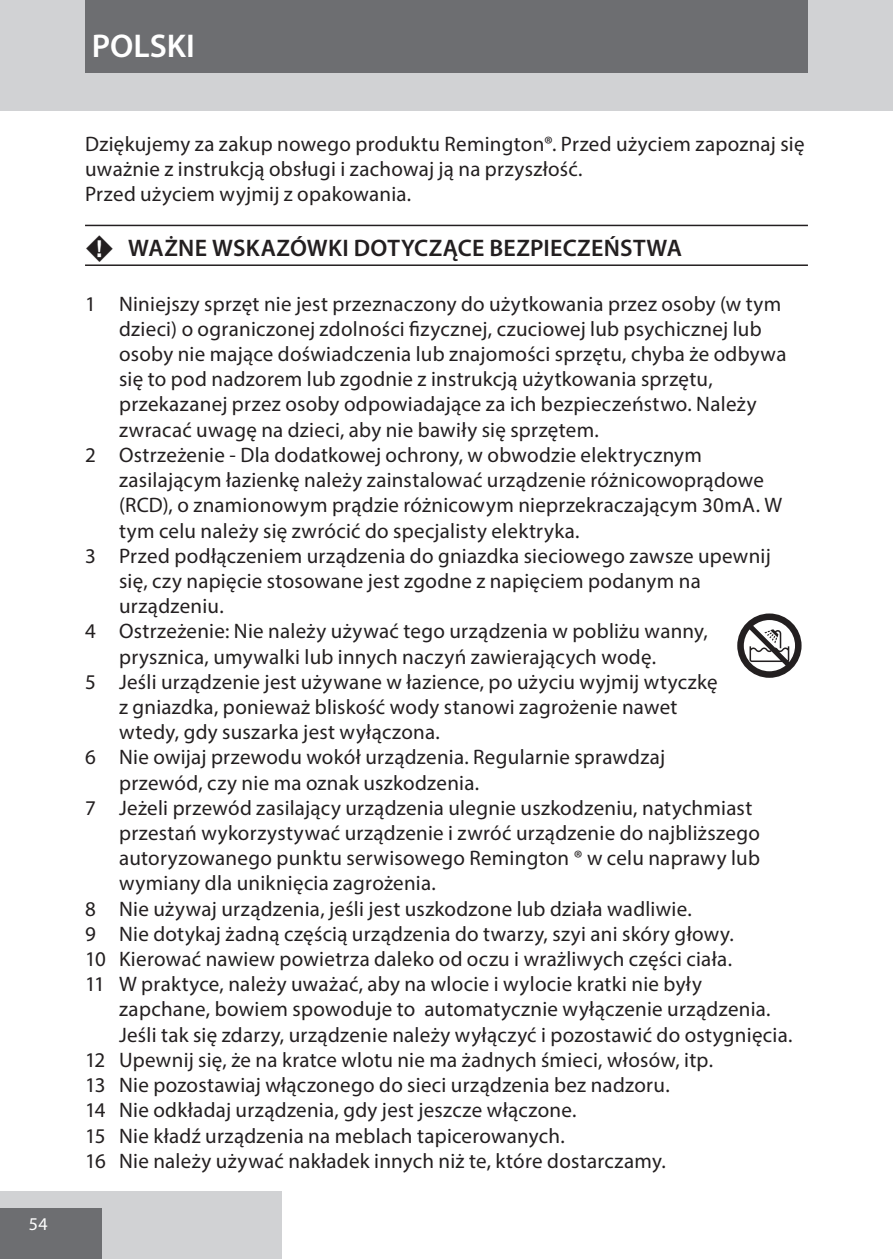
<style>
.page{position:relative;width:893px;height:1259px;background:#fff}
.page>*{position:absolute;margin:0;border:0;box-sizing:border-box;transform-origin:0 0}
.t1{font:600 33px "Myriad Pro";color:#fff}
.t2{font:600 24px "Myriad Pro";letter-spacing:.01em;color:#231f20}
.t3{font:21px/25.2px "Myriad Pro";letter-spacing:.015em;color:#231f20}
.t4{font:18px "Myriad Pro";color:#fff}
.s1{font-family:"Myriad Points";font-weight:400}
</style>
<div class="page">
<div style="left:0;top:0;width:893px;height:111px;background:#d1d2d4"></div>
<div style="left:0;top:1191px;width:282px;height:68px;background:#d1d2d4"></div>
<div style="left:0;top:1208px;width:102px;height:51px;background:#6d6e71"></div>
<div style="left:85px;top:0;width:723px;height:73px;background:#6d6e71"></div>
<hr style="left:85px;top:225px;width:723px;height:1px;background:#231f20">
<hr style="left:85px;top:264px;width:723px;height:2px;background:#231f20">
<svg style="left:737px;top:613px;width:64px;height:65px"></svg>
<p class="t4" style="left:29px;top:1215px;width:20px">54</p>
<h1 class="t1" style="left:92px;top:27px;width:104px">POLSKI</h1>
<p class="t3" style="left:85px;top:131px;width:721px">Dziękujemy za zakup nowego produktu Remington®. Przed użyciem zapoznaj się uważnie z instrukcją obsługi i zachowaj ją na przyszłość.<br>Przed użyciem wyjmij z opakowania.</p>
<p class="t2" style="left:85px;top:235px;width:599px"><span class="s1">F</span> WAŻNE WSKAZÓWKI DOTYCZĄCE BEZPIECZEŃSTWA</p>
<p class="t3" style="left:85px;top:291px;width:698px">1 Niniejszy sprzęt nie jest przeznaczony do użytkowania przez osoby (w tym</p>
<p class="t3" style="left:119px;top:316px;width:644px">dzieci) o ograniczonej zdolności fizycznej, czuciowej lub psychicznej lub</p>
<p class="t3" style="left:119px;top:341px;width:669px">osoby nie mające doświadczenia lub znajomości sprzętu, chyba że odbywa</p>
<p class="t3" style="left:119px;top:366px;width:595px">się to pod nadzorem lub zgodnie z instrukcją użytkowania sprzętu,</p>
<p class="t3" style="left:119px;top:391px;width:639px">przekazanej przez osoby odpowiadające za ich bezpieczeństwo. Należy</p>
<p class="t3" style="left:119px;top:417px;width:481px">zwracać uwagę na dzieci, aby nie bawiły się sprzętem.</p>
<p class="t3" style="left:85px;top:442px;width:619px">2 Ostrzeżenie - Dla dodatkowej ochrony, w obwodzie elektrycznym</p>
<p class="t3" style="left:119px;top:467px;width:646px">zasilającym łazienkę należy zainstalować urządzenie różnicowoprądowe</p>
<p class="t3" style="left:119px;top:492px;width:665px">(RCD), o znamionowym prądzie różnicowym nieprzekraczającym 30mA. W</p>
<p class="t3" style="left:119px;top:517px;width:462px">tym celu należy się zwrócić do specjalisty elektryka.</p>
<p class="t3" style="left:85px;top:543px;width:687px">3 Przed podłączeniem urządzenia do gniazdka sieciowego zawsze upewnij</p>
<p class="t3" style="left:119px;top:568px;width:583px">się, czy napięcie stosowane jest zgodne z napięciem podanym na</p>
<p class="t3" style="left:119px;top:593px;width:106px">urządzeniu.</p>
<p class="t3" style="left:85px;top:619px;width:624px">4 Ostrzeżenie: Nie należy używać tego urządzenia w pobliżu wanny,</p>
<p class="t3" style="left:119px;top:643px;width:538px">prysznica, umywalki lub innych naczyń zawierających wodę.</p>
<p class="t3" style="left:85px;top:669px;width:634px">5 Jeśli urządzenie jest używane w łazience, po użyciu wyjmij wtyczkę</p>
<p class="t3" style="left:119px;top:694px;width:560px">z gniazdka, ponieważ bliskość wody stanowi zagrożenie nawet</p>
<p class="t3" style="left:119px;top:719px;width:322px">wtedy, gdy suszarka jest wyłączona.</p>
<p class="t3" style="left:85px;top:744px;width:582px">6 Nie owijaj przewodu wokół urządzenia. Regularnie sprawdzaj</p>
<p class="t3" style="left:119px;top:770px;width:362px">przewód, czy nie ma oznak uszkodzenia.</p>
<p class="t3" style="left:85px;top:795px;width:669px">7 Jeżeli przewód zasilający urządzenia ulegnie uszkodzeniu, natychmiast</p>
<p class="t3" style="left:119px;top:820px;width:642px">przestań wykorzystywać urządzenie i zwróć urządzenie do najbliższego</p>
<p class="t3" style="left:119px;top:846px;width:642px">autoryzowanego punktu serwisowego Remington ® w celu naprawy lub</p>
<p class="t3" style="left:119px;top:870px;width:318px">wymiany dla uniknięcia zagrożenia.</p>
<p class="t3" style="left:85px;top:895px;width:608px">8 Nie używaj urządzenia, jeśli jest uszkodzone lub działa wadliwie.</p>
<p class="t3" style="left:85px;top:921px;width:650px">9 Nie dotykaj żadną częścią urządzenia do twarzy, szyi ani skóry głowy.</p>
<p class="t3" style="left:85px;top:946px;width:648px">10 Kierować nawiew powietrza daleko od oczu i wrażliwych części ciała.</p>
<p class="t3" style="left:85px;top:971px;width:618px">11 W praktyce, należy uważać, aby na wlocie i wylocie kratki nie były</p>
<p class="t3" style="left:119px;top:996px;width:653px">zapchane, bowiem spowoduje to automatycznie wyłączenie urządzenia.</p>
<p class="t3" style="left:119px;top:1021px;width:675px">Jeśli tak się zdarzy, urządzenie należy wyłączyć i pozostawić do ostygnięcia.</p>
<p class="t3" style="left:85px;top:1047px;width:629px">12 Upewnij się, że na kratce wlotu nie ma żadnych śmieci, włosów, itp.</p>
<p class="t3" style="left:85px;top:1072px;width:586px">13 Nie pozostawiaj włączonego do sieci urządzenia bez nadzoru.</p>
<p class="t3" style="left:85px;top:1097px;width:493px">14 Nie odkładaj urządzenia, gdy jest jeszcze włączone.</p>
<p class="t3" style="left:85px;top:1122px;width:481px">15 Nie kładź urządzenia na meblach tapicerowanych.</p>
<p class="t3" style="left:85px;top:1147px;width:582px">16 Nie należy używać nakładek innych niż te, które dostarczamy.</p>
</div>
